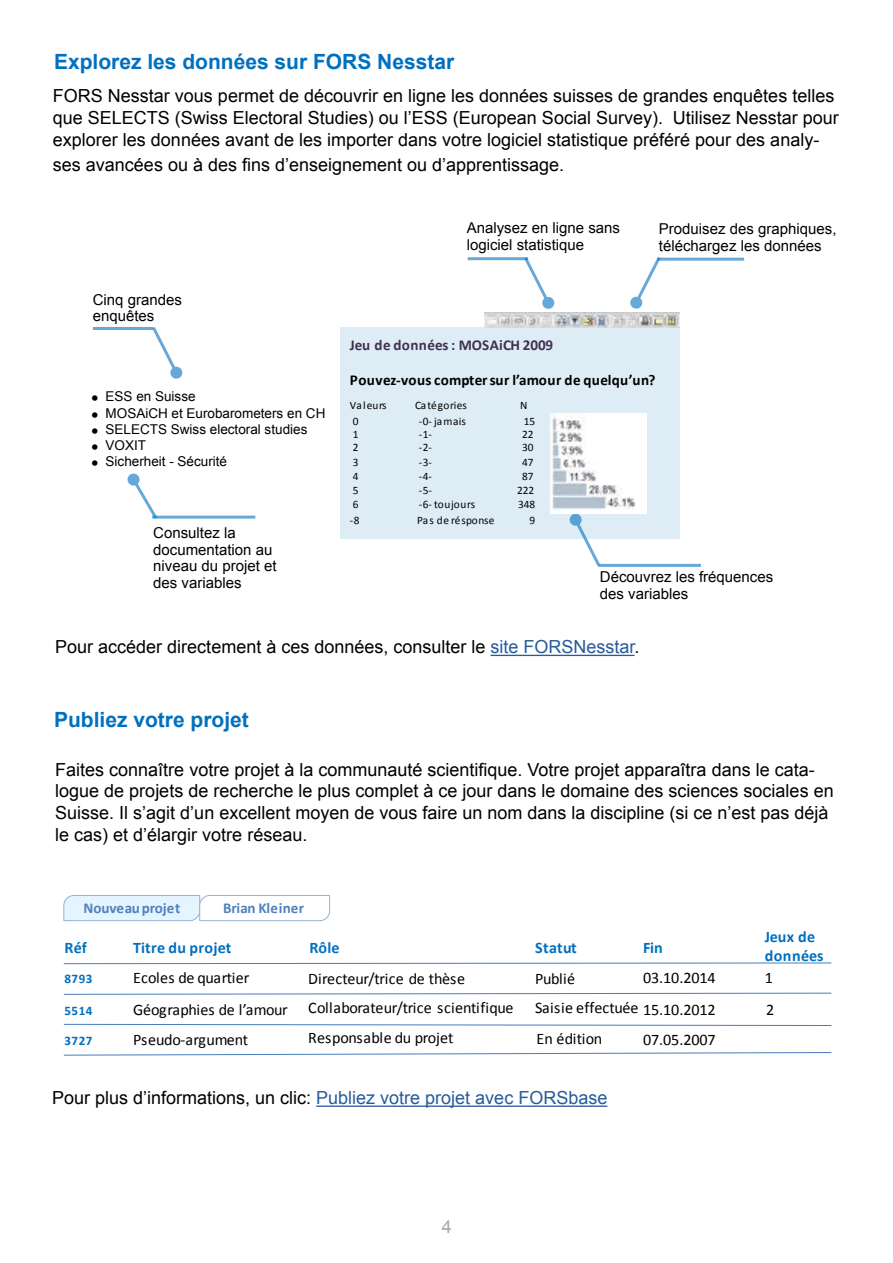
<style>
.page{position:relative;width:893px;height:1263px;background:#fff}
.page>*{position:absolute;margin:0;border:0;box-sizing:border-box;transform-origin:0 0}
.t1{font:700 21px "Arial";color:#0070c0}
.t2{font:18px/21.6px "Arial";color:#000}
.t3{font:18px "Arial";color:#a8a8a7}
.t4{font:16.05px/31px "Calibri";letter-spacing:-.005em;color:#000}
.t5{font:700 16.05px/19px "Calibri";letter-spacing:.015em;color:#0070c0}
.t6{font:700 15.15px "Calibri";letter-spacing:.025em;color:#000}
.t7{font:700 15.15px "Calibri";letter-spacing:-.005em;color:#4f81bd}
.t8{font:700 15.15px "Calibri";color:#403152}
.t9{font:15px/16.5px "Arial";color:#000}
.t10{font:13.5px/16.2px "Arial";color:#000}
.t11{font:700 13.05px "Calibri";letter-spacing:.03em;color:#0070c0}
.t12{font:11.4px "Calibri";letter-spacing:.015em;color:#000}
.t13{font:11.4px "Calibri";letter-spacing:.055em;color:#000}
.t14{font:11.4px "Calibri";letter-spacing:.035em;color:#000}
.s1{font-family:"Californian FB"}
.s2{color:#275b9b}
</style>
<div class="page">
<div style="left:340px;top:327px;width:339px;height:211px;background:#deecf6"></div>
<img style="left:484px;top:313px;width:195px;height:14px">
<svg style="left:153px;top:327px;width:30px;height:52px"></svg>
<hr style="left:93px;top:327px;width:60px;height:3px;background:#0070c0">
<svg style="left:521px;top:257px;width:34px;height:52px"></svg>
<hr style="left:468px;top:257px;width:60px;height:3px;background:#0070c0">
<svg style="left:630px;top:257px;width:33px;height:52px"></svg>
<hr style="left:657px;top:258px;width:87px;height:3px;background:#0070c0">
<svg style="left:569px;top:514px;width:33px;height:53px"></svg>
<hr style="left:598px;top:564px;width:103px;height:3px;background:#0070c0">
<svg style="left:127px;top:473px;width:33px;height:43px"></svg>
<hr style="left:152px;top:516px;width:103px;height:3px;background:#0070c0">
<hr style="left:316px;top:1105px;width:291px;height:2px;background:#275b9b">
<hr style="left:490px;top:655px;width:145px;height:1px;background:#275b9b">
<img style="left:551px;top:414px;width:95px;height:100px">
<svg style="left:63px;top:962px;width:769px;height:3px"></svg>
<svg style="left:63px;top:992px;width:769px;height:3px"></svg>
<svg style="left:63px;top:1023px;width:769px;height:3px"></svg>
<svg style="left:63px;top:1052px;width:769px;height:4px"></svg>
<svg style="left:63px;top:895px;width:268px;height:27px"></svg>
<p class="t1" style="left:54px;top:48px;width:402px">Explorez les données sur FORS Nesstar</p>
<p class="t2" style="left:53px;top:85px;width:787px">FORS Nesstar vous permet de découvrir en ligne les données suisses de grandes enquêtes telles que SELECTS (Swiss Electoral Studies) ou l’ESS (European Social Survey). Utilisez Nesstar pour explorer les données avant de les importer dans votre logiciel statistique préféré pour des analy-</p>
<p class="t2" style="left:53px;top:154px;width:513px">ses avancées ou à des fins d’enseignement ou d’apprentissage.</p>
<p class="t9" style="left:93px;top:291px;width:91px">Cinq grandes enquêtes</p>
<p class="t10" style="left:92px;top:389px;width:235px"><span class="s1">Ū</span> ESS en Suisse<br><span class="s1">Ū</span> MOSAiCH et Eurobarometers en CH<br><span class="s1">Ū</span> SELECTS Swiss electoral studies<br><span class="s1">Ū</span> VOXIT<br><span class="s1">Ū</span> Sicherheit - Sécurité</p>
<p class="t9" style="left:153px;top:525px;width:125px">Consultez la documentation au niveau du projet et des variables</p>
<p class="t9" style="left:467px;top:220px;width:155px">Analysez en ligne sans logiciel statistique</p>
<p class="t9" style="left:659px;top:221px;width:179px">Produisez des graphiques, téléchargez les données</p>
<p class="t8" style="left:350px;top:335px;width:205px">Jeu de données : MOSAiCH 2009</p>
<p class="t6" style="left:350px;top:370px;width:307px">Pouvez-vous compter sur l’amour de quelqu’un?</p>
<p class="t14" style="left:350px;top:398px;width:38px">Valeurs</p>
<p class="t12" style="left:415px;top:398px;width:53px">Catégories</p>
<p class="t12" style="left:520px;top:398px;width:9px">N</p>
<p class="t12" style="left:353px;top:414px;width:7px">0</p>
<p class="t12" style="left:419px;top:414px;width:48px">-0- jamais</p>
<p class="t12" style="left:524px;top:414px;width:13px">15</p>
<p class="t12" style="left:353px;top:427px;width:7px">1</p>
<p class="t12" style="left:419px;top:427px;width:14px">-1-</p>
<p class="t12" style="left:522px;top:427px;width:13px">22</p>
<p class="t12" style="left:353px;top:440px;width:7px">2</p>
<p class="t12" style="left:419px;top:440px;width:14px">-2-</p>
<p class="t12" style="left:522px;top:440px;width:13px">30</p>
<p class="t12" style="left:353px;top:454px;width:7px">3</p>
<p class="t12" style="left:419px;top:454px;width:14px">-3-</p>
<p class="t12" style="left:522px;top:454px;width:13px">47</p>
<p class="t12" style="left:353px;top:469px;width:7px">4</p>
<p class="t12" style="left:419px;top:469px;width:14px">-4-</p>
<p class="t12" style="left:522px;top:469px;width:13px">87</p>
<p class="t12" style="left:353px;top:483px;width:7px">5</p>
<p class="t12" style="left:419px;top:483px;width:14px">-5-</p>
<p class="t12" style="left:517px;top:483px;width:19px">222</p>
<p class="t12" style="left:353px;top:497px;width:7px">6</p>
<p class="t13" style="left:419px;top:497px;width:58px">-6- toujours</p>
<p class="t12" style="left:518px;top:497px;width:19px">348</p>
<p class="t12" style="left:350px;top:513px;width:11px">-8</p>
<p class="t12" style="left:417px;top:513px;width:79px">Pas de résponse</p>
<p class="t12" style="left:530px;top:513px;width:7px">9</p>
<p class="t9" style="left:600px;top:569px;width:175px">Découvrez les fréquences des variables</p>
<p class="t2" style="left:55px;top:636px;width:586px">Pour accéder directement à ces données, consulter le <span class="s2">site FORSNesstar</span>.</p>
<p class="t1" style="left:54px;top:706px;width:196px">Publiez votre projet</p>
<p class="t2" style="left:55px;top:759px;width:780px">Faites connaître votre projet à la communauté scientifique. Votre projet apparaîtra dans le cata&shy;logue de projets de recherche le plus complet à ce jour dans le domaine des sciences sociales en Suisse. Il s’agit d’un excellent moyen de vous faire un nom dans la discipline (si ce n’est pas déjà le cas) et d’élargir votre réseau.</p>
<p class="t7" style="left:223px;top:898px;width:82px">Brian Kleiner</p>
<p class="t7" style="left:83px;top:898px;width:98px">Nouveau projet</p>
<p class="t5" style="left:65px;top:938px;width:24px">Réf</p>
<p class="t5" style="left:133px;top:938px;width:100px">Titre du projet</p>
<p class="t5" style="left:309px;top:938px;width:32px">Rôle</p>
<p class="t11" style="left:65px;top:970px;width:29px">8793</p>
<p class="t4" style="left:133px;top:962px;width:156px">Ecoles de quartier<br>Géographies de l’amour<br>Pseudo-argument</p>
<p class="t11" style="left:65px;top:1002px;width:29px">5514</p>
<p class="t11" style="left:65px;top:1032px;width:29px">3727</p>
<p class="t4" style="left:308px;top:963px;width:159px">Directeur/trice de thèse</p>
<p class="t4" style="left:308px;top:993px;width:207px;line-height:29.2px">Collaborateur/trice scientifique<br>Responsable du projet</p>
<p class="t5" style="left:535px;top:938px;width:43px">Statut</p>
<p class="t5" style="left:643px;top:938px;width:21px">Fin</p>
<p class="t4" style="left:535px;top:964px;width:105px;line-height:29.2px">Publié<br>Saisie effectuée</p>
<p class="t4" style="left:536px;top:1023px;width:67px">En édition</p>
<p class="t4" style="left:643px;top:962px;width:74px">03.10.2014</p>
<p class="t4" style="left:643px;top:994px;width:74px">15.10.2012</p>
<p class="t4" style="left:643px;top:1024px;width:74px">07.05.2007</p>
<p class="t2" style="left:52px;top:1087px;width:557px">Pour plus d’informations, un clic: <span class="s2">Publiez votre projet avec FORSbase</span></p>
<p class="t3" style="left:442px;top:1214px;width:12px">4</p>
<p class="t5" style="left:765px;top:927px;width:60px">Jeux de données</p>
<p class="t4" style="left:765px;top:962px;width:11px;line-height:31.8px">1<br>2</p>
</div>
